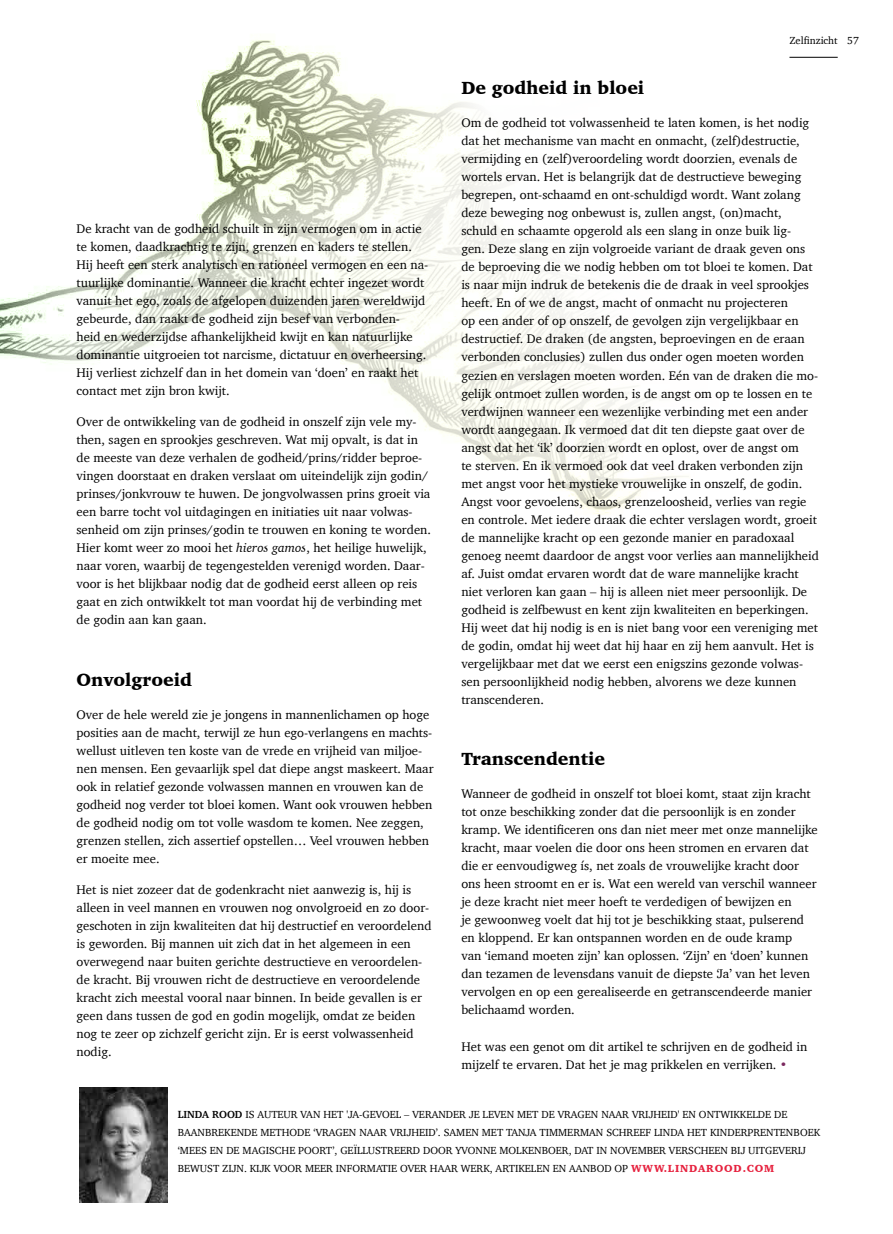
<style>
.page{position:relative;width:893px;height:1234px;background:#fff}
.page>*{position:absolute;margin:0;border:0;box-sizing:border-box;transform-origin:0 0}
.t1{font:900 18px "Charter";color:#000}
.t2{font:12.75px/18px "Charter";color:#000}
.t3{font:10.5px/18px "Charter";color:#000}
.s1{font-style:italic}
.s2{color:#7b285f}
.s3{font-weight:700}
.s4{font-weight:900;color:#e6213e}
</style>
<div class="page">
<svg style="left:0;top:40px;width:838px;height:475px"></svg>
<hr style="left:789px;top:57px;width:49px;height:1px;background:#000">
<img style="left:79px;top:1087px;width:89px;height:114px">
<p class="t3" style="left:789px;top:32px;width:50px">Zelfinzicht</p>
<p class="t3" style="left:847px;top:32px;width:13px">57</p>
<h1 class="t1" style="left:461px;top:77px;width:184px">De godheid in bloei</h1>
<p class="t2" style="left:461px;top:114px;width:359px">Om de godheid tot volwassenheid te laten komen, is het nodig dat het mechanisme van macht en onmacht, (zelf)destructie, vermijding en (zelf)veroordeling wordt doorzien, evenals de wortels ervan. Het is belangrijk dat de destructieve beweging begrepen, ont-schaamd en ont-schuldigd wordt. Want zolang deze beweging nog onbewust is, zullen angst, (on)macht, schuld en schaamte opgerold als een slang in onze buik lig-<br>gen. Deze slang en zijn volgroeide variant de draak geven ons de beproeving die we nodig hebben om tot bloei te komen. Dat is naar mijn indruk de betekenis die de draak in veel sprookjes heeft. En of we de angst, macht of onmacht nu projecteren<br>op een ander of op onszelf, de gevolgen zijn vergelijkbaar en destructief. De draken (de angsten, beproevingen en de eraan verbonden conclusies) zullen dus onder ogen moeten worden gezien en verslagen moeten worden. Eén van de draken die mo&shy;gelijk ontmoet zullen worden, is de angst om op te lossen en te verdwijnen wanneer een wezenlijke verbinding met een ander wordt aangegaan. Ik vermoed dat dit ten diepste gaat over de angst dat het ‘ik’ doorzien wordt en oplost, over de angst om<br>te sterven. En ik vermoed ook dat veel draken verbonden zijn met angst voor het mystieke vrouwelijke in onszelf, de godin.<br>Angst voor gevoelens, chaos, grenzeloosheid, verlies van regie en controle. Met iedere draak die echter verslagen wordt, groeit de mannelijke kracht op een gezonde manier en paradoxaal genoeg neemt daardoor de angst voor verlies aan mannelijkheid af. Juist omdat ervaren wordt dat de ware mannelijke kracht niet verloren kan gaan – hij is alleen niet meer persoonlijk. De godheid is zelfbewust en kent zijn kwaliteiten en beperkingen.<br>Hij weet dat hij nodig is en is niet bang voor een vereniging met de godin, omdat hij weet dat hij haar en zij hem aanvult. Het is vergelijkbaar met dat we eerst een enigszins gezonde volwas&shy;sen persoonlijkheid nodig hebben, alvorens we deze kunnen transcenderen.</p>
<p class="t2" style="left:77px;top:219px;width:353px">De kracht van de godheid schuilt in zijn vermogen om in actie te komen, daadkrachtig te zijn, grenzen en kaders te stellen.<br>Hij heeft een sterk analytisch en rationeel vermogen en een na&shy;tuurlijke dominantie. Wanneer die kracht echter ingezet wordt vanuit het ego, zoals de afgelopen duizenden jaren wereldwijd gebeurde, dan raakt de godheid zijn besef van verbonden-<br>heid en wederzijdse afhankelijkheid kwijt en kan natuurlijke dominantie uitgroeien tot narcisme, dictatuur en overheersing.<br>Hij verliest zichzelf dan in het domein van ‘doen’ en raakt het contact met zijn bron kwijt.</p>
<p class="t2" style="left:77px;top:412px;width:356px">Over de ontwikkeling van de godheid in onszelf zijn vele my&shy;then, sagen en sprookjes geschreven. Wat mij opvalt, is dat in de meeste van deze verhalen de godheid/prins/ridder beproe&shy;vingen doorstaat en draken verslaat om uiteindelijk zijn godin/ prinses/jonkvrouw te huwen. De jongvolwassen prins groeit via een barre tocht vol uitdagingen en initiaties uit naar volwas&shy;senheid om zijn prinses/godin te trouwen en koning te worden.<br>Hier komt weer zo mooi het <span class="s1">hieros gamos</span>, het heilige huwelijk, naar voren, waarbij de tegengestelden verenigd worden. Daar&shy;voor is het blijkbaar nodig dat de godheid eerst alleen op reis gaat en zich ontwikkelt tot man voordat hij de verbinding met de godin aan kan gaan.</p>
<h1 class="t1" style="left:77px;top:668px;width:117px">Onvolgroeid</h1>
<p class="t2" style="left:77px;top:705px;width:358px">Over de hele wereld zie je jongens in mannenlichamen op hoge posities aan de macht, terwijl ze hun ego-verlangens en machts&shy;wellust uitleven ten koste van de vrede en vrijheid van miljoe&shy;nen mensen. Een gevaarlijk spel dat diepe angst maskeert. Maar ook in relatief gezonde volwassen mannen en vrouwen kan de godheid nog verder tot bloei komen. Want ook vrouwen hebben de godheid nodig om tot volle wasdom te komen. Nee zeggen, grenzen stellen, zich assertief opstellen… Veel vrouwen hebben er moeite mee.</p>
<p class="t2" style="left:77px;top:879px;width:356px">Het is niet zozeer dat de godenkracht niet aanwezig is, hij is alleen in veel mannen en vrouwen nog onvolgroeid en zo door&shy;geschoten in zijn kwaliteiten dat hij destructief en veroordelend is geworden. Bij mannen uit zich dat in het algemeen in een overwegend naar buiten gerichte destructieve en veroordelen&shy;de kracht. Bij vrouwen richt de destructieve en veroordelende kracht zich meestal vooral naar binnen. In beide gevallen is er geen dans tussen de god en godin mogelijk, omdat ze beiden nog te zeer op zichzelf gericht zijn. Er is eerst volwassenheid nodig.</p>
<h1 class="t1" style="left:461px;top:747px;width:145px">Transcendentie</h1>
<p class="t2" style="left:461px;top:784px;width:358px">Wanneer de godheid in onszelf tot bloei komt, staat zijn kracht tot onze beschikking zonder dat die persoonlijk is en zonder kramp. We identificeren ons dan niet meer met onze mannelijke kracht, maar voelen die door ons heen stromen en ervaren dat die er eenvoudigweg ís, net zoals de vrouwelijke kracht door ons heen stroomt en er is. Wat een wereld van verschil wanneer je deze kracht niet meer hoeft te verdedigen of bewijzen en<br>je gewoonweg voelt dat hij tot je beschikking staat, pulserend en kloppend. Er kan ontspannen worden en de oude kramp<br>van ‘iemand moeten zijn’ kan oplossen. ‘Zijn’ en ‘doen’ kunnen dan tezamen de levensdans vanuit de diepste ‘Ja’ van het leven vervolgen en op een gerealiseerde en getranscendeerde manier belichaamd worden.</p>
<p class="t2" style="left:461px;top:1036px;width:348px">Het was een genot om dit artikel te schrijven en de godheid in mijzelf te ervaren. Dat het je mag prikkelen en verrijken. <span class="s2">•</span></p>
<p class="t3" style="left:178px;top:1105px;width:644px"><span class="s3">LINDA ROOD</span> IS AUTEUR VAN HET 'JA-GEVOEL – VERANDER JE LEVEN MET DE VRAGEN NAAR VRIJHEID' EN ONTWIKKELDE DE BAANBREKENDE METHODE ‘VRAGEN NAAR VRIJHEID’. SAMEN MET TANJA TIMMERMAN SCHREEF LINDA HET KINDERPRENTENBOEK ‘MEES EN DE MAGISCHE POORT’, GEÏLLUSTREERD DOOR YVONNE MOLKENBOER, DAT IN NOVEMBER VERSCHEEN BIJ UITGEVERIJ BEWUST ZIJN. KIJK VOOR MEER INFORMATIE OVER HAAR WERK, ARTIKELEN EN AANBOD OP <span class="s4">WWW.LINDAROOD.COM</span></p>
</div>
